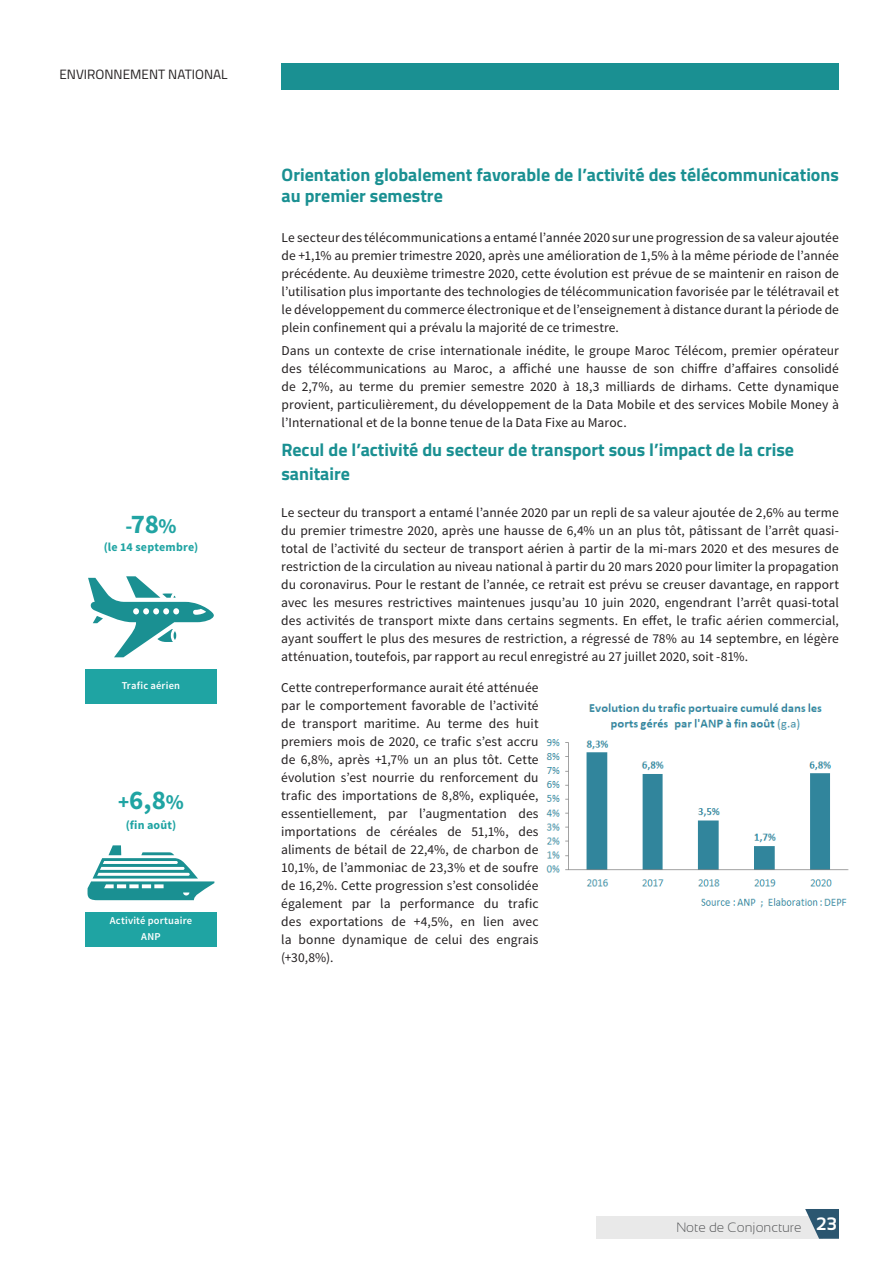
<style>
.page{position:relative;width:893px;height:1263px;background:#fff}
.page>*{position:absolute;margin:0;border:0;box-sizing:border-box;transform-origin:0 0}
.CONTENT{font:700 27px "Source Sans Pro";color:#1fa4a3}
.CONTENT-2{font:700 21px "Source Sans Pro";color:#21a4a3}
.SUBTITLES{font:700 18px/21px "Titillium";color:#1a9092}
.para_note{font:13.5px/18px "Source Sans Pro";letter-spacing:.005em;color:#231f20;text-align:justify}
.SUBTITLES-2{font:13.5px "Titillium";color:#231f20}
.t1{font:300 13.5px "Sansation";color:#57585a}
.CONTENT-3{font:700 12px "Source Sans Pro";letter-spacing:.015em;color:#1fa4a3}
.CONTENT-4{font:600 10.5px "Source Sans Pro";letter-spacing:.02em;color:#fff}
.s1{font-size:27px}
.s2{font-size:21px}
.s3{font-size:21px;color:#21a4a3}
</style>
<div class="page">
<div style="left:282px;top:64px;width:557px;height:26px;background:#1a9092"></div>
<div style="left:596px;top:1216px;width:227px;height:23px;background:#e9e9e9"></div>
<svg style="left:805px;top:1209px;width:34px;height:30px"></svg>
<img style="left:546px;top:703px;width:303px;height:205px">
<div style="left:85px;top:669px;width:132px;height:34px;background:#1fa4a3"></div>
<svg style="left:88px;top:576px;width:126px;height:81px"></svg>
<div style="left:85px;top:912px;width:132px;height:34px;background:#1fa4a3"></div>
<svg style="left:87px;top:845px;width:127px;height:55px"></svg>
<p class="SUBTITLES-2" style="left:60px;top:65px;width:170px">ENVIRONNEMENT NATIONAL</p>
<p class="CONTENT-2" style="left:125px;top:513px;width:53px">-<span class="s1">78</span>%</p>
<p class="CONTENT-3" style="left:104px;top:540px;width:96px">(le 14 septembre)</p>
<p class="CONTENT-4" style="left:122px;top:679px;width:60px">Trafic aérien</p>
<p class="CONTENT" style="left:118px;top:783px;width:67px"><span class="s2">+</span>6,8<span class="s3">%</span></p>
<p class="CONTENT-3" style="left:126px;top:818px;width:52px">(fin août)</p>
<p class="CONTENT-4" style="left:110px;top:914px;width:84px">Activité portuaire</p>
<p class="CONTENT-4" style="left:141px;top:930px;width:21px">ANP</p>
<p class="SUBTITLES" style="left:282px;top:163px;width:559px">Orientation globalement favorable de l’activité des télécommunications au premier semestre</p>
<p class="para_note" style="left:282px;top:229px;width:559px">Le secteur des télécommunications a entamé l’année 2020 sur une progression de sa valeur ajoutée de +1,1% au premier trimestre 2020, après une amélioration de 1,5% à la même période de l’année précédente. Au deuxième trimestre 2020, cette évolution est prévue de se maintenir en raison de l’utilisation plus importante des technologies de télécommunication favorisée par le télétravail et le développement du commerce électronique et de l’enseignement à distance durant la période de plein confinement qui a prévalu la majorité de ce trimestre.</p>
<p class="para_note" style="left:282px;top:341px;width:559px">Dans un contexte de crise internationale inédite, le groupe Maroc Télécom, premier opérateur des télécommunications au Maroc, a affiché une hausse de son chiffre d’affaires consolidé de 2,7%, au terme du premier semestre 2020 à 18,3 milliards de dirhams. Cette dynamique provient, particulièrement, du développement de la Data Mobile et des services Mobile Money à l’International et de la bonne tenue de la Data Fixe au Maroc.</p>
<p class="SUBTITLES" style="left:281px;top:437px;width:514px;line-height:24px">Recul de l’activité du secteur de transport sous l’impact de la crise sanitaire</p>
<p class="para_note" style="left:281px;top:504px;width:559px">Le secteur du transport a entamé l’année 2020 par un repli de sa valeur ajoutée de 2,6% au terme du premier trimestre 2020, après une hausse de 6,4% un an plus tôt, pâtissant de l’arrêt quasi&shy;total de l’activité du secteur de transport aérien à partir de la mi-mars 2020 et des mesures de restriction de la circulation au niveau national à partir du 20 mars 2020 pour limiter la propagation du coronavirus. Pour le restant de l’année, ce retrait est prévu se creuser davantage, en rapport avec les mesures restrictives maintenues jusqu’au 10 juin 2020, engendrant l’arrêt quasi-total des activités de transport mixte dans certains segments. En effet, le trafic aérien commercial, ayant souffert le plus des mesures de restriction, a régressé de 78% au 14 septembre, en légère atténuation, toutefois, par rapport au recul enregistré au 27 juillet 2020, soit -81%.</p>
<p class="para_note" style="left:281px;top:679px;width:259px">Cette contreperformance aurait été atténuée par le comportement favorable de l’activité de transport maritime. Au terme des huit premiers mois de 2020, ce trafic s’est accru de 6,8%, après +1,7% un an plus tôt. Cette évolution s’est nourrie du renforcement du trafic des importations de 8,8%, expliquée, essentiellement, par l’augmentation des importations de céréales de 51,1%, des aliments de bétail de 22,4%, de charbon de 10,1%, de l’ammoniac de 23,3% et de soufre de 16,2%. Cette progression s’est consolidée également par la performance du trafic des exportations de +4,5%, en lien avec la bonne dynamique de celui des engrais (+30,8%).</p>
<p class="t1" style="left:676px;top:1220px;width:162px">Note de Conjoncture <sup>23</sup></p>
</div>
